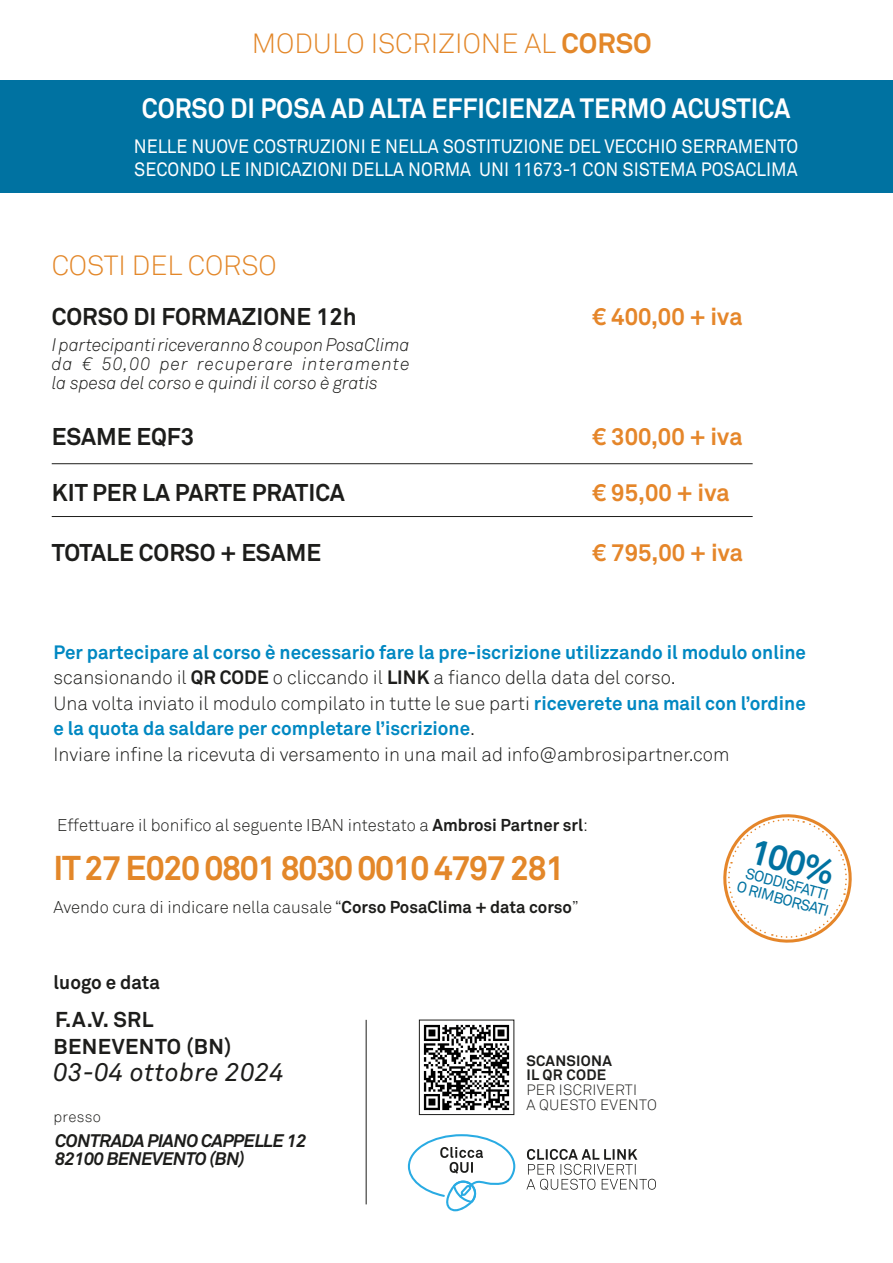
<style>
.page{position:relative;width:893px;height:1263px;background:#fff}
.page>*{position:absolute;margin:0;border:0;box-sizing:border-box;transform-origin:0 0}
.t1{font:700 35.25px "Akkurat";color:#0072a1}
.t2{font:700 34.05px "Akkurat";letter-spacing:-.04em;color:#e38729}
.t3{font:700 27.6px "Akkurat";color:#fff;scale:.92 1}
.t4{font:300 27.6px "Akkurat";color:#e38729}
.t5{font:italic 25.5px "Akkurat";letter-spacing:.02em;color:#1d1d1b}
.t6{font:700 24px "Akkurat";color:#1d1d1b}
.t7{font:700 24px "Akkurat";color:#e5862a}
.t8{font:700 21.3px "Akkurat";letter-spacing:.02em;color:#1d1d1b}
.t9{font:700 19.2px/25.5px "Akkurat";color:#0088c2}
.t10{font:19.2px/23px "Akkurat";color:#fff;scale:.92 1}
.t11{font:300 19.2px "Akkurat";color:#1d1d1b}
.t12{font:700 19.2px "Akkurat";color:#1d1d1b}
.t13{font:italic 300 18px/19.2px "Akkurat";color:#1d1d1b;text-align:justify}
.t14{font:italic 700 18px/18px "Akkurat";letter-spacing:-.03em;color:#1d1d1b}
.t15{font:300 17.1px "Akkurat";color:#1d1d1b}
.t16{font:15.3px "Akkurat";color:#0072a1}
.t17{font:300 15px "Akkurat";letter-spacing:.02em;color:#1d1d1b}
.t18{font:300 14.85px/14.9px "Akkurat";letter-spacing:.02em;color:#1d1d1b}
.s1{font-weight:700}
.s2{font-weight:300;color:#1d1d1b}
.s3{color:#1d1d1b}
</style>
<div class="page">
<div style="left:0;top:80px;width:893px;height:112px;background:#0072a1"></div>
<hr style="left:52px;top:463px;width:701px;height:1px;background:#1d1d1b">
<hr style="left:52px;top:516px;width:701px;height:1px;background:#1d1d1b">
<img style="left:423px;top:1024px;width:87px;height:87px">
<div style="left:419px;top:1020px;width:95px;height:95px;border:1px solid #1d1d1b"></div>
<hr style="left:366px;top:1020px;width:1px;height:184px;background:#1d1d1b">
<svg style="left:526px;top:1149px;width:130px;height:41px"></svg>
<svg style="left:408px;top:1134px;width:107px;height:78px"></svg>
<svg style="left:723px;top:814px;width:129px;height:129px"></svg>
<p class="t4" style="left:252px;top:27px;width:401px">MODULO ISCRIZIONE AL <span class="s1">CORSO</span></p>
<p class="t3" style="left:142px;top:91px;width:706px">CORSO DI POSA AD ALTA EFFICIENZA TERMO ACUSTICA</p>
<p class="t10" style="left:134px;top:135px;width:724px">NELLE NUOVE COSTRUZIONI E NELLA SOSTITUZIONE DEL VECCHIO SERRAMENTO<br>SECONDO LE INDICAZIONI DELLA NORMA UNI 11673-1 CON SISTEMA POSACLIMA</p>
<p class="t4" style="left:52px;top:249px;width:227px">COSTI DEL CORSO</p>
<p class="t6" style="left:52px;top:302px;width:307px">CORSO DI FORMAZIONE 12h</p>
<p class="t7" style="left:592px;top:302px;width:152px">€ 400,00 + iva</p>
<p class="t13" style="left:52px;top:335px;width:359px">I partecipanti riceveranno 8 coupon PosaClima da € 50,00 per recuperare interamente la spesa del corso e quindi il corso è gratis</p>
<p class="t6" style="left:52px;top:421px;width:144px">ESAME EQF3</p>
<p class="t7" style="left:592px;top:421px;width:152px">€ 300,00 + iva</p>
<p class="t6" style="left:52px;top:477px;width:295px">KIT PER LA PARTE PRATICA</p>
<p class="t7" style="left:592px;top:477px;width:139px">€ 95,00 + iva</p>
<p class="t6" style="left:52px;top:537px;width:271px">TOTALE CORSO + ESAME</p>
<p class="t7" style="left:592px;top:537px;width:153px">€ 795,00 + iva</p>
<p class="t9" style="left:54px;top:639px;width:754px">Per partecipare al corso è necessario fare la pre-iscrizione utilizzando il modulo online <span class="s2">scansionando il</span> <span class="s3">QR CODE</span> <span class="s2">o cliccando il</span> <span class="s3">LINK</span> <span class="s2">a fianco della data del corso.</span></p>
<p class="t9" style="left:54px;top:690px;width:754px"><span class="s2">Una volta inviato il modulo compilato in tutte le sue parti</span> riceverete una mail con l’ordine e la quota da saldare per completare l’iscrizione<span class="s2">.</span></p>
<p class="t11" style="left:54px;top:743px;width:677px">Inviare infine la ricevuta di versamento in una mail ad info@ambrosipartner.com</p>
<p class="t15" style="left:57px;top:815px;width:532px">Effettuare il bonifico al seguente IBAN intestato a <span class="s1">Ambrosi Partner srl</span>:</p>
<p class="t2" style="left:54px;top:846px;width:512px">IT 27 E020 0801 8030 0010 4797 281</p>
<p class="t15" style="left:54px;top:897px;width:526px">Avendo cura di indicare nella causale “<span class="s1">Corso PosaClima + data corso</span>”</p>
<p class="t12" style="left:54px;top:970px;width:108px">luogo e data</p>
<p class="t8" style="left:55px;top:1006px;width:100px">F.A.V. SRL</p>
<p class="t8" style="left:54px;top:1033px;width:179px">BENEVENTO (BN)</p>
<p class="t5" style="left:54px;top:1057px;width:232px">03-04 ottobre 2024</p>
<p class="t17" style="left:54px;top:1107px;width:49px">presso</p>
<p class="t14" style="left:55px;top:1131px;width:253px">CONTRADA PIANO CAPPELLE 12<br>82100 BENEVENTO (BN)</p>
<p class="t18" style="left:526px;top:1053px;width:132px"><span class="s1">SCANSIONA<br>IL QR CODE<br></span>PER ISCRIVERTI<br>A QUESTO EVENTO</p>
<p class="t1" style="left:757px;top:829px;width:88px;rotate:15deg">100%</p>
<p class="t16" style="left:748px;top:864px;width:87px;rotate:15deg">SODDISFATTI</p>
<p class="t16" style="left:739px;top:878px;width:96px;rotate:15deg">O RIMBORSATI</p>
</div>
